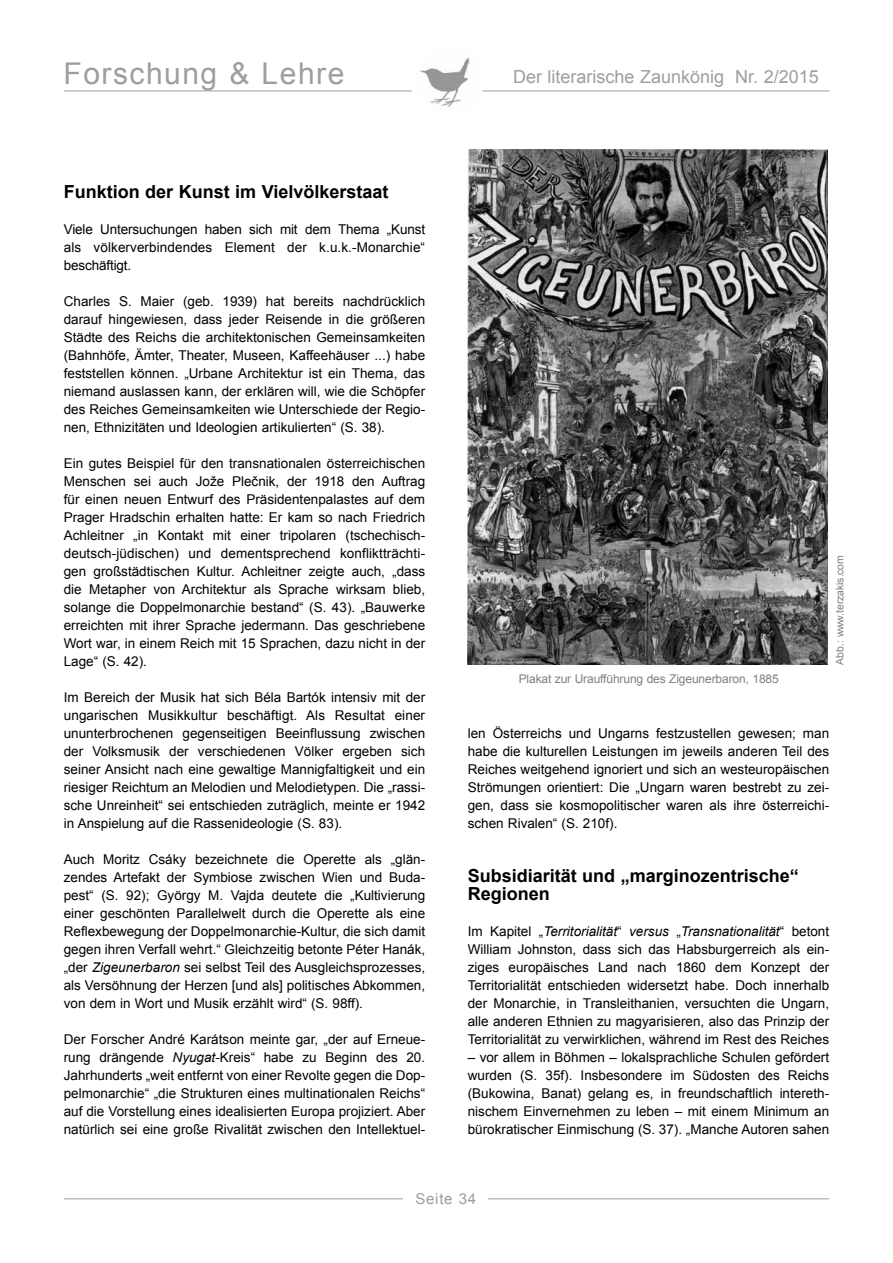
<style>
.page{position:relative;width:893px;height:1263px;background:#fff}
.page>*{position:absolute;margin:0;border:0;box-sizing:border-box;transform-origin:0 0}
.t1{font:30px "Arial";letter-spacing:.05em;color:#9c9e9f}
.t2{font:700 18px/18px "Arial";color:#000}
.t3{font:18px "Arial";color:#9c9e9f}
.t4{font:15px "Arial";letter-spacing:.05em;color:#9c9e9f}
.t5{font:13.5px/18px "Arial";color:#000;text-align:justify}
.t6{font:12px "Arial";letter-spacing:-.01em;color:#808080}
.t7{font:10.5px "Arial";letter-spacing:-.01em;color:#808080}
.s1{font-style:italic}
</style>
<div class="page">
<hr style="left:64px;top:91px;width:765px;height:1px;background:#9c9e9f">
<div style="left:410px;top:45px;width:69px;height:69px;background:#fff;border-radius:50%"></div>
<hr style="left:64px;top:1198px;width:765px;height:1px;background:#9c9e9f">
<div style="left:404px;top:1191px;width:84px;height:27px;background:#fff"></div>
<img style="left:420px;top:57px;width:60px;height:50px">
<div style="left:415px;top:45px;width:69px;height:69px;border:1px solid #fff;border-radius:50%"></div>
<img style="left:468px;top:150px;width:360px;height:514px">
<h1 class="t1" style="left:64px;top:54px;width:282px">Forschung &amp; Lehre</h1>
<h2 class="t3" style="left:513px;top:65px;width:307px">Der literarische Zaunkönig Nr. 2/2015</h2>
<h2 class="t2" style="left:64px;top:183px;width:326px">Funktion der Kunst im Vielvölkerstaat</h2>
<p class="t5" style="left:64px;top:220px;width:363px">Viele Untersuchungen haben sich mit dem Thema „Kunst als völkerverbindendes Element der k.u.k.-Monarchie“ beschäftigt.</p>
<p class="t5" style="left:64px;top:292px;width:363px">Charles S. Maier (geb. 1939) hat bereits nachdrücklich darauf hingewiesen, dass jeder Reisende in die größeren Städte des Reichs die architektonischen Gemeinsamkeiten (Bahnhöfe, Ämter, Theater, Museen, Kaffeehäuser ...) habe feststellen können. „Urbane Architektur ist ein Thema, das niemand auslassen kann, der erklären will, wie die Schöpfer des Reiches Gemeinsamkeiten wie Unterschiede der Regio&shy;nen, Ethnizitäten und Ideologien artikulierten“ (S. 38).</p>
<p class="t5" style="left:64px;top:454px;width:363px">Ein gutes Beispiel für den transnationalen österreichischen Menschen sei auch Jože Plečnik, der 1918 den Auftrag für einen neuen Entwurf des Präsidentenpalastes auf dem Prager Hradschin erhalten hatte: Er kam so nach Friedrich Achleitner „in Kontakt mit einer tripolaren (tschechisch&shy;deutsch-jüdischen) und dementsprechend konfliktträchti&shy;gen großstädtischen Kultur. Achleitner zeigte auch, „dass die Metapher von Architektur als Sprache wirksam blieb, solange die Doppelmonarchie bestand“ (S. 43). „Bauwerke erreichten mit ihrer Sprache jedermann. Das geschriebene Wort war, in einem Reich mit 15 Sprachen, dazu nicht in der Lage“ (S. 42).</p>
<p class="t5" style="left:64px;top:688px;width:363px">Im Bereich der Musik hat sich Béla Bartók intensiv mit der ungarischen Musikkultur beschäftigt. Als Resultat einer ununterbrochenen gegenseitigen Beeinflussung zwischen der Volksmusik der verschiedenen Völker ergeben sich seiner Ansicht nach eine gewaltige Mannigfaltigkeit und ein riesiger Reichtum an Melodien und Melodietypen. Die „rassi&shy;sche Unreinheit“ sei entschieden zuträglich, meinte er 1942 in Anspielung auf die Rassenideologie (S. 83).</p>
<p class="t5" style="left:64px;top:850px;width:363px">Auch Moritz Csáky bezeichnete die Operette als „glän&shy;zendes Artefakt der Symbiose zwischen Wien und Buda&shy;pest“ (S. 92); György M. Vajda deutete die „Kultivierung einer geschönten Parallelwelt durch die Operette als eine Reflexbewegung der Doppelmonarchie-Kultur, die sich damit gegen ihren Verfall wehrt.“ Gleichzeitig betonte Péter Hanák, „der <span class="s1">Zigeunerbaron</span> sei selbst Teil des Ausgleichsprozesses, als Versöhnung der Herzen [und als] politisches Abkommen, von dem in Wort und Musik erzählt wird“ (S. 98ff).</p>
<p class="t5" style="left:64px;top:1030px;width:363px">Der Forscher André Karátson meinte gar, „der auf Erneue&shy;rung drängende <span class="s1">Nyugat</span>-Kreis“ habe zu Beginn des 20.<br>Jahrhunderts „weit entfernt von einer Revolte gegen die Dop&shy;pelmonarchie“ „die Strukturen eines multinationalen Reichs“ auf die Vorstellung eines idealisierten Europa projiziert. Aber natürlich sei eine große Rivalität zwischen den Intellektuel-</p>
<p class="t6" style="left:519px;top:671px;width:262px">Plakat zur Uraufführung des Zigeunerbaron, 1885</p>
<p class="t7" style="left:833px;top:664px;width:111px;rotate:-90deg">Abb.: www.terzakis.com</p>
<p class="t5" style="left:468px;top:724px;width:363px">len Österreichs und Ungarns festzustellen gewesen; man habe die kulturellen Leistungen im jeweils anderen Teil des Reiches weitgehend ignoriert und sich an westeuropäischen Strömungen orientiert: Die „Ungarn waren bestrebt zu zei&shy;gen, dass sie kosmopolitischer waren als ihre österreichi&shy;schen Rivalen“ (S. 210f).</p>
<h2 class="t2" style="left:468px;top:867px;width:333px">Subsidiarität und „marginozentrische“<br>Regionen</h2>
<p class="t5" style="left:468px;top:922px;width:363px">Im Kapitel „<span class="s1">Territorialität</span>“ <span class="s1">versus</span> „<span class="s1">Transnationalität</span>“ betont William Johnston, dass sich das Habsburgerreich als ein&shy;ziges europäisches Land nach 1860 dem Konzept der Territorialität entschieden widersetzt habe. Doch innerhalb der Monarchie, in Transleithanien, versuchten die Ungarn, alle anderen Ethnien zu magyarisieren, also das Prinzip der Territorialität zu verwirklichen, während im Rest des Reiches</p>
<p class="t5" style="left:468px;top:1048px;width:363px">– vor allem in Böhmen – lokalsprachliche Schulen gefördert wurden (S. 35f). Insbesondere im Südosten des Reichs (Bukowina, Banat) gelang es, in freundschaftlich intereth&shy;nischem Einvernehmen zu leben – mit einem Minimum an bürokratischer Einmischung (S. 37). „Manche Autoren sahen</p>
<p class="t4" style="left:415px;top:1188px;width:62px">Seite 34</p>
</div>
